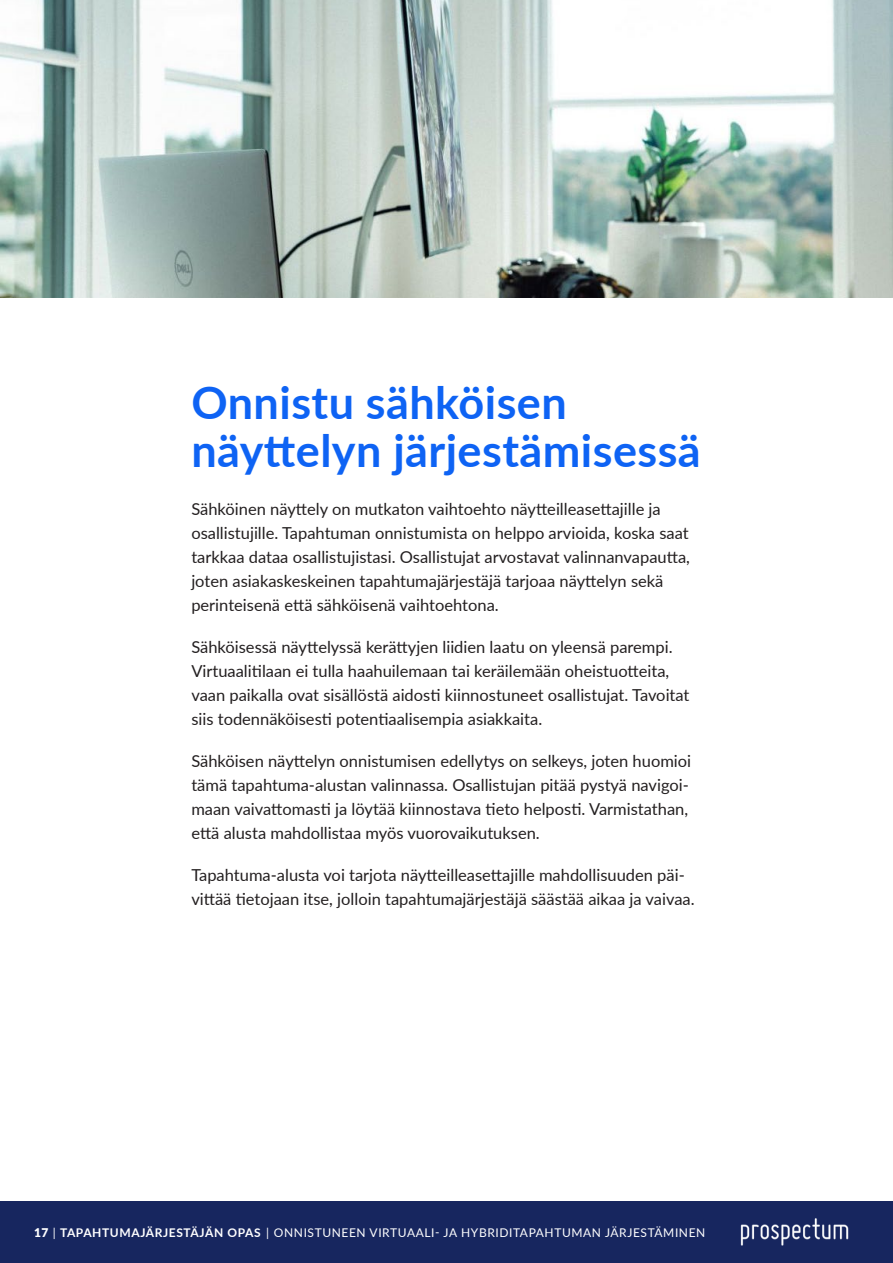
<style>
.page{position:relative;width:893px;height:1263px;background:#fff}
.page>*{position:absolute;margin:0;border:0;box-sizing:border-box;transform-origin:0 0}
.Otsikko{font:700 45px/48px "Lato";letter-spacing:.01em;color:#0e63f4}
.Leipäteksti{font:16.5px/24px "Lato";color:#231f20}
.t1{font:12px "Lato";letter-spacing:.05em;color:#fff}
.s1{font-weight:900}
.s2{font-weight:700}
</style>
<div class="page">
<div style="left:0;top:1201px;width:893px;height:62px;background:#17265f"></div>
<img style="left:740px;top:1218px;width:109px;height:28px">
<img style="left:0;top:0;width:893px;height:298px">
<p class="Otsikko" style="left:191px;top:377px;width:511px">Onnistu sähköisen näyttelyn järjestämisessä</p>
<p class="Leipäteksti" style="left:191px;top:496px;width:500px">Sähköinen näyttely on mutkaton vaihtoehto näytteilleasettajille ja osallistujille. Tapahtuman onnistumista on helppo arvioida, koska saat tarkkaa dataa osallistujistasi. Osallistujat arvostavat valinnanvapautta, joten asiakaskeskeinen tapahtumajärjestäjä tarjoaa näyttelyn sekä perinteisenä että sähköisenä vaihtoehtona.</p>
<p class="Leipäteksti" style="left:191px;top:634px;width:500px">Sähköisessä näyttelyssä kerättyjen liidien laatu on yleensä parempi.<br>Virtuaalitilaan ei tulla haahuilemaan tai keräilemään oheistuotteita, vaan paikalla ovat sisällöstä aidosti kiinnostuneet osallistujat. Tavoitat siis todennäköisesti potentiaalisempia asiakkaita.</p>
<p class="Leipäteksti" style="left:191px;top:748px;width:501px">Sähköisen näyttelyn onnistumisen edellytys on selkeys, joten huomioi tämä tapahtuma-alustan valinnassa. Osallistujan pitää pystyä navigoi&shy;maan vaivattomasti ja löytää kiinnostava tieto helposti. Varmistathan, että alusta mahdollistaa myös vuorovaikutuksen.</p>
<p class="Leipäteksti" style="left:191px;top:862px;width:505px">Tapahtuma-alusta voi tarjota näytteilleasettajille mahdollisuuden päi&shy;vittää tietojaan itse, jolloin tapahtumajärjestäjä säästää aikaa ja vaivaa.</p>
<p class="t1" style="left:34px;top:1223px;width:673px"><span class="s1">17</span> | <span class="s2">TAPAHTUMAJÄRJESTÄJÄN OPAS</span> | ONNISTUNEEN VIRTUAALI- JA HYBRIDITAPAHTUMAN JÄRJESTÄMINEN</p>
</div>
